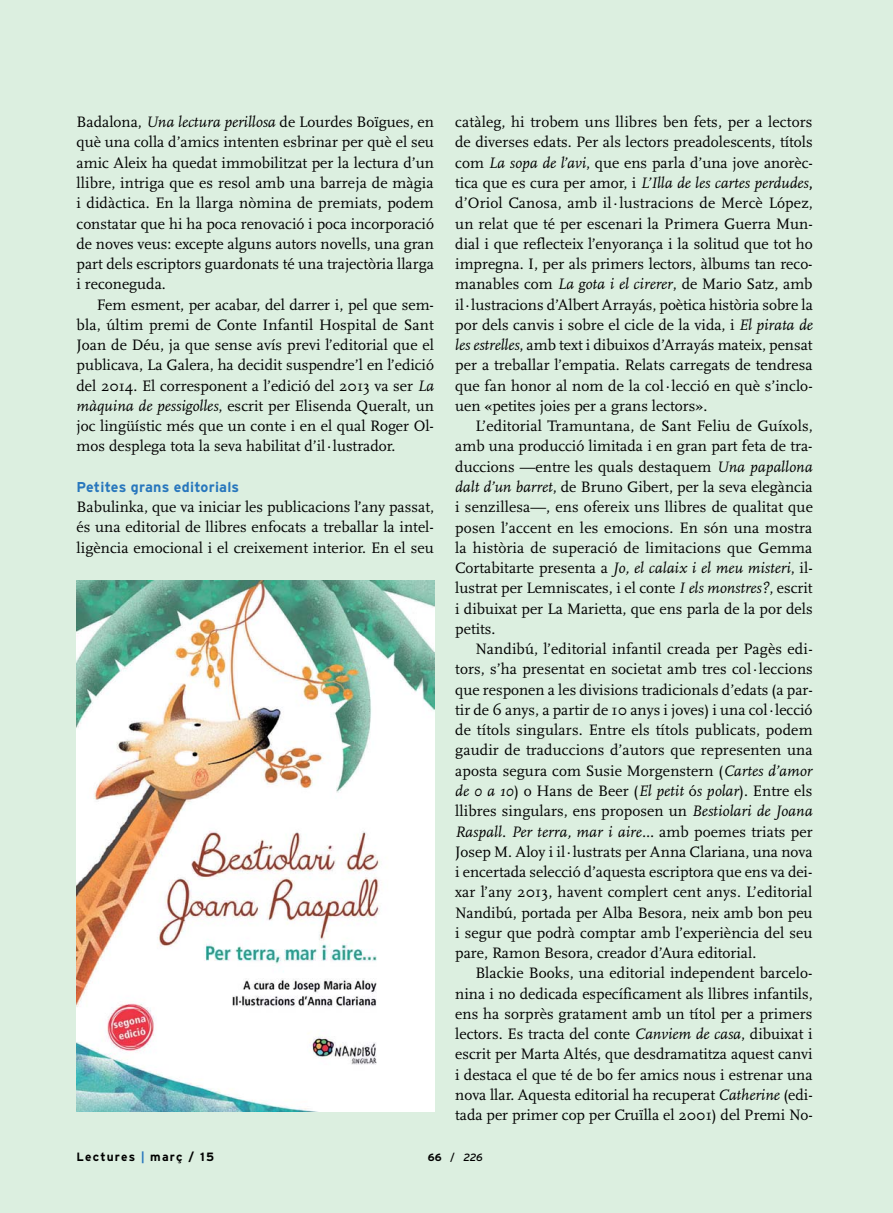
<style>
.page{position:relative;width:893px;height:1213px;background:#fff}
.page>*{position:absolute;margin:0;border:0;box-sizing:border-box;transform-origin:0 0}
.t1{font:15.75px/20.2px "Scala";color:#000;text-align:justify}
.t2{font:700 14.25px "Interstate";letter-spacing:.015em;color:#2877bd}
.t3{font:700 12px "Interstate";letter-spacing:.1em;color:#000}
.t4{font:italic 10.5px "Interstate";color:#000}
.s1{font-style:italic}
.s2{font-weight:700}
.s3{color:#2877bd}
.s4{font-weight:700;font-style:normal}
.s5{font-style:normal}
</style>
<div class="page">
<div style="left:0;top:0;width:892px;height:1212px;background:#dcefe0"></div>
<img style="left:77px;top:580px;width:357px;height:530px">
<p class="t1" style="left:77px;top:113px;width:359px">Badalona, <span class="s1">Una lectura perillosa</span> de Lourdes Boïgues, en què una colla d’amics intenten esbrinar per què el seu amic Aleix ha quedat immobilitzat per la lectura d’un llibre, intriga que es resol amb una barreja de màgia i didàctica. En la llarga nòmina de premiats, podem constatar que hi ha poca renovació i poca incorporació de noves veus: excepte alguns autors novells, una gran part dels escriptors guardonats té una trajectòria llarga i reconeguda.</p>
<p class="t1" style="left:77px;top:295px;width:359px;text-indent:20px">Fem esment, per acabar, del darrer i, pel que sem&shy;bla, últim premi de Conte Infantil Hospital de Sant Joan de Déu, ja que sense avís previ l’editorial que el publicava, La Galera, ha decidit suspendre’l en l’edició del 2014. El corresponent a l’edició del 2013 va ser <span class="s1">La màquina de pessigolles</span>, escrit per Elisenda Queralt, un joc lingüístic més que un conte i en el qual Roger Ol&shy;mos desplega tota la seva habilitat d’il·lustrador.</p>
<p class="t2" style="left:77px;top:481px;width:164px">Petites grans editorials</p>
<p class="t1" style="left:77px;top:498px;width:359px">Babulinka, que va iniciar les publicacions l’any passat, és una editorial de llibres enfocats a treballar la intel&shy;ligència emocional i el creixement interior. En el seu</p>
<p class="t1" style="left:455px;top:113px;width:359px">catàleg, hi trobem uns llibres ben fets, per a lectors de diverses edats. Per als lectors preadolescents, títols com <span class="s1">La sopa de l’avi</span>, que ens parla d’una jove anorèc&shy;tica que es cura per amor, i <span class="s1">L’Illa de les cartes perdudes</span><span class="s2">, </span>d’Oriol Canosa, amb il·lustracions de Mercè López, un relat que té per escenari la Primera Guerra Mun&shy;dial i que reflecteix l’enyorança i la solitud que tot ho impregna. I, per als primers lectors, àlbums tan reco&shy;manables com <span class="s1">La gota i el cirerer</span>, de Mario Satz, amb il·lustracions d’Albert Arrayás, poètica història sobre la por dels canvis i sobre el cicle de la vida, i <span class="s1">El pirata de les estrelles</span>, amb text i dibuixos d’Arrayás mateix, pensat per a treballar l’empatia. Relats carregats de tendresa que fan honor al nom de la col·lecció en què s’inclo&shy;uen «petites joies per a grans lectors».</p>
<p class="t1" style="left:455px;top:417px;width:359px;text-indent:20px">L’editorial Tramuntana, de Sant Feliu de Guíxols, amb una producció limitada i en gran part feta de tra&shy;duccions —entre les quals destaquem <span class="s1">Una papallona dalt d’un barret</span>, de Bruno Gibert, per la seva elegància i senzillesa—, ens ofereix uns llibres de qualitat que posen l’accent en les emocions. En són una mostra la història de superació de limitacions que Gemma Cortabitarte presenta a <span class="s1">Jo, el calaix i el meu misteri</span>, il&shy;lustrat per Lemniscates, i el conte <span class="s1">I els monstres?</span>, escrit i dibuixat per La Marietta, que ens parla de la por dels petits.</p>
<p class="t1" style="left:455px;top:640px;width:359px;text-indent:20px">Nandibú, l’editorial infantil creada per Pagès edi&shy;tors, s’ha presentat en societat amb tres col·leccions que responen a les divisions tradicionals d’edats (a par&shy;tir de 6 anys, a partir de 10 anys i joves) i una col·lecció de títols singulars. Entre els títols publicats, podem gaudir de traduccions d’autors que representen una aposta segura com Susie Morgenstern (<span class="s1">Cartes d’amor de 0 a 10</span>) o Hans de Beer (<span class="s1">El petit</span> ó<span class="s1">s polar</span>). Entre els llibres singulars, ens proposen un <span class="s1">Bestiolari de Joana Raspall. Per terra, mar i aire...</span> amb poemes triats per Josep M. Aloy i il·lustrats per Anna Clariana, una nova i encertada selecció d’aquesta escriptora que ens va dei&shy;xar l’any 2013, havent complert cent anys. L’editorial Nandibú, portada per Alba Besora, neix amb bon peu i segur que podrà comptar amb l’experiència del seu pare, Ramon Besora, creador d’Aura editorial.</p>
<p class="t1" style="left:455px;top:964px;width:359px;text-indent:20px">Blackie Books, una editorial independent barcelo&shy;nina i no dedicada específicament als llibres infantils, ens ha sorprès gratament amb un títol per a primers lectors. Es tracta del conte <span class="s1">Canviem de casa</span>, dibuixat i escrit per Marta Altés, que desdramatitza aquest canvi i destaca el que té de bo fer amics nous i estrenar una nova llar. Aquesta editorial ha recuperat <span class="s1">Catherine</span> (edi&shy;tada per primer cop per Cruïlla el 2001) del Premi No-</p>
<p class="t3" style="left:77px;top:1151px;width:139px">Lectures <span class="s3">|</span> març / 15</p>
<p class="t4" style="left:427px;top:1150px;width:57px"><span class="s4">66</span> <span class="s5">/</span> 226</p>
</div>
